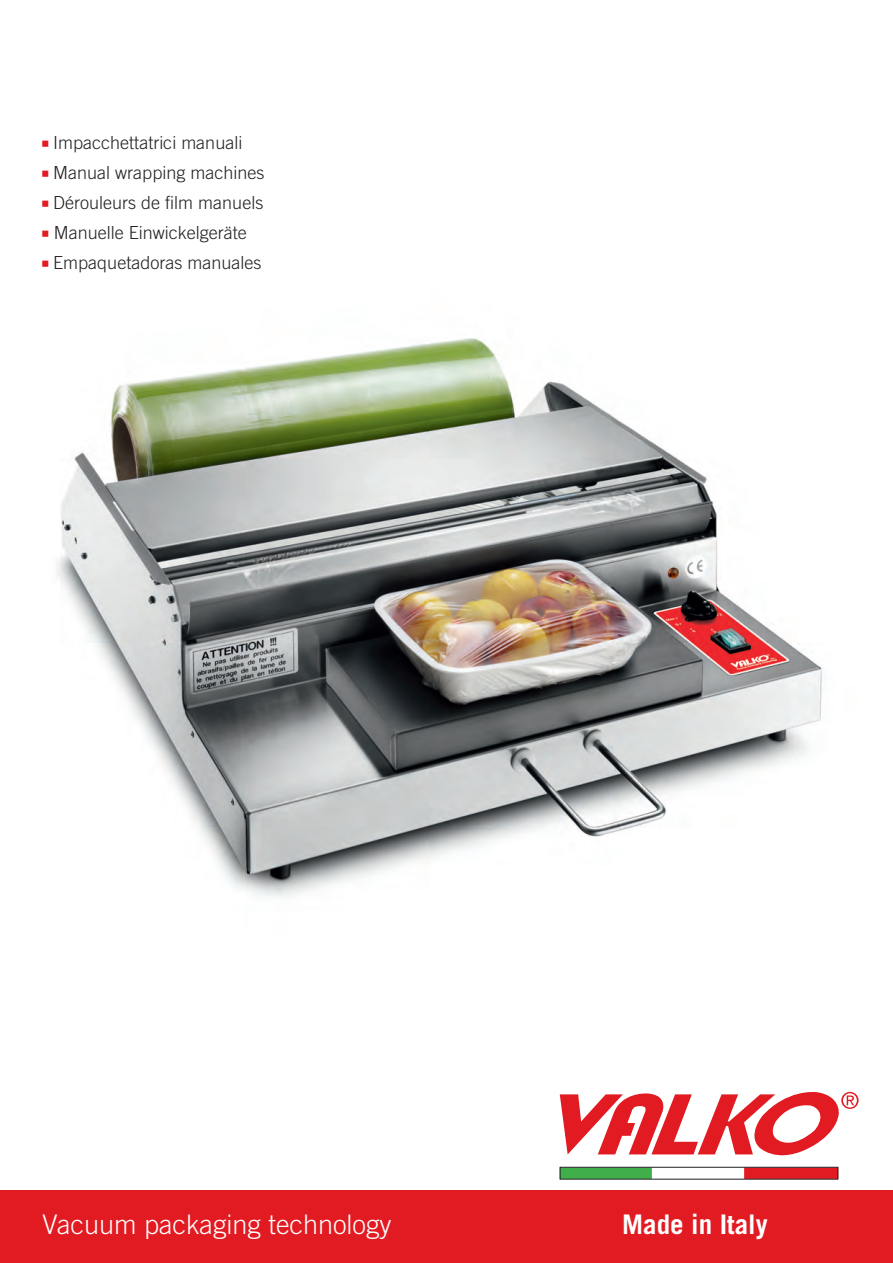
<style>
.page{position:relative;width:893px;height:1263px;background:#fff}
.page>*{position:absolute;margin:0;border:0;box-sizing:border-box;transform-origin:0 0}
.t1{font:300 27px "Trade Gothic";color:#fff}
.t2{font:700 27px "Trade Gothic";color:#fff}
.t3{font:300 18px "Trade Gothic";color:#231f20}
.s1{font-family:"Minion Pro";font-weight:700;font-stretch:condensed;font-size:21px;color:#e21a21}
</style>
<div class="page">
<img style="left:57px;top:338px;width:766px;height:559px">
<div style="left:0;top:1191px;width:893px;height:72px;background:#e21a21"></div>
<div style="left:560px;top:1167px;width:92px;height:12px;background:#40ae49"></div>
<div style="left:744px;top:1167px;width:94px;height:12px;background:#e21a21"></div>
<div style="left:560px;top:1167px;width:278px;height:12px;border:1px solid #231f20"></div>
<svg style="left:560px;top:1092px;width:299px;height:64px"></svg>
<p class="t3" style="left:41px;top:132px;width:203px"><span class="s1">■</span> Impacchettatrici manuali</p>
<p class="t3" style="left:41px;top:162px;width:225px"><span class="s1">■</span> Manual wrapping machines</p>
<p class="t3" style="left:41px;top:192px;width:224px"><span class="s1">■</span> Dérouleurs de film manuels</p>
<p class="t3" style="left:41px;top:222px;width:207px"><span class="s1">■</span> Manuelle Einwickelgeräte</p>
<p class="t3" style="left:41px;top:252px;width:222px"><span class="s1">■</span> Empaquetadoras manuales</p>
<h1 class="t1" style="left:43px;top:1208px;width:351px">Vacuum packaging technology</h1>
<h1 class="t2" style="left:622px;top:1207px;width:147px">Made in Italy</h1>
</div>
